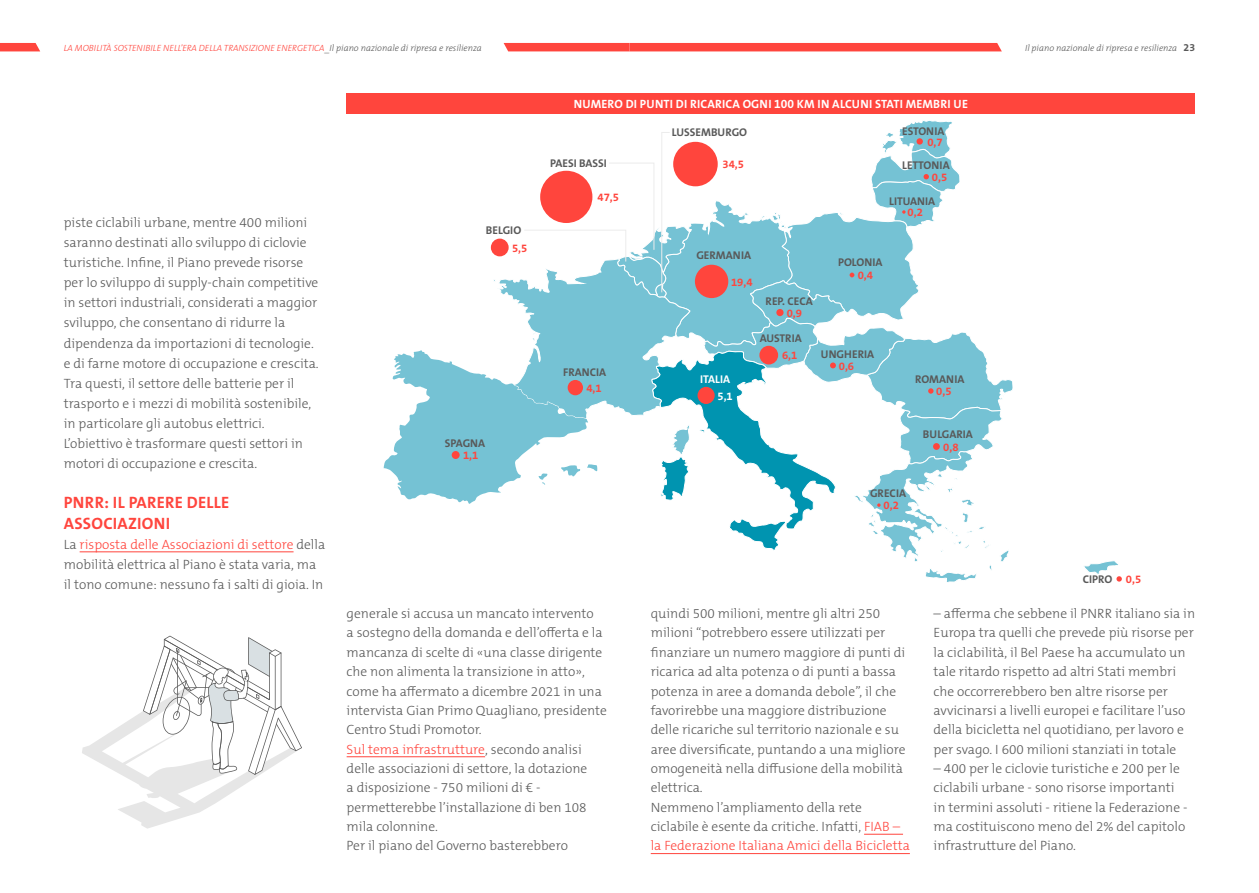
<style>
.page{position:relative;width:1259px;height:893px;background:#fff}
.page>*{position:absolute;margin:0;border:0;box-sizing:border-box;transform-origin:0 0}
.Titolino_RP2019{font:700 16.5px/20.1px "The Mix B W7";letter-spacing:.015em;color:#ff453d}
.Testo_RP2019{font:300 13.5px/19.4px "The Mix B W3";color:#595959}
.t1{font:700 12px "The Mix B W7";letter-spacing:.015em;color:#fff}
.t2{font:700 11.25px "The Mix B W7";color:#595959}
.t3{font:700 11.25px "The Mix B W7";color:#ff453d}
.t4{font:700 11.25px "The Mix B W7";color:#fff}
.t5{font:700 10.5px "The Mix B W7";color:#595959}
.t6{font:italic 300 9px "The Mix B W3";color:#ff453d}
.t7{font:italic 300 9px "The Mix B W3";color:#595959}
.s1{color:#595959}
.s2{color:#ff453d}
</style>
<div class="page">
<hr style="left:80px;top:552px;width:213px;height:1px;background:#ff453d">
<hr style="left:347px;top:756px;width:138px;height:1px;background:#ff453d">
<hr style="left:864px;top:834px;width:39px;height:1px;background:#ff453d">
<hr style="left:651px;top:853px;width:259px;height:1px;background:#ff453d">
<div style="left:347px;top:94px;width:848px;height:20px;background:#ff453d"></div>
<svg style="left:1084px;top:561px;width:38px;height:21px"></svg>
<svg style="left:384px;top:120px;width:629px;height:462px"></svg>
<svg style="left:82px;top:636px;width:220px;height:193px"></svg>
<svg style="left:0;top:43px;width:40px;height:8px"></svg>
<div style="left:503px;top:43px;width:499px;height:8px;background:#ff453d"></div>
<p class="t6" style="left:64px;top:43px;width:419px">LA MOBILITÀ SOSTENIBILE NELL’ERA DELLA TRANSIZIONE ENERGETICA<span class="s1">_Il piano nazionale di ripresa e resilienza</span></p>
<p class="t7" style="left:1025px;top:43px;width:154px">Il piano nazionale di ripresa e resilienza</p>
<p class="t5" style="left:1183px;top:41px;width:13px">23</p>
<p class="t1" style="left:574px;top:97px;width:396px">NUMERO DI PUNTI DI RICARICA OGNI 100 KM IN ALCUNI STATI MEMBRI UE</p>
<p class="Testo_RP2019" style="left:64px;top:212px;width:256px;line-height:20.1px">piste ciclabili urbane, mentre 400 milioni saranno destinati allo sviluppo di ciclovie turistiche. Infine, il Piano prevede risorse per lo sviluppo di supply-chain competitive in settori industriali, considerati a maggior sviluppo, che consentano di ridurre la dipendenza da importazioni di tecnologie. e di farne motore di occupazione e crescita.<br>Tra questi, il settore delle batterie per il trasporto e i mezzi di mobilità sostenibile, in particolare gli autobus elettrici.<br>L’obiettivo è trasformare questi settori in motori di occupazione e crescita.</p>
<p class="Titolino_RP2019" style="left:64px;top:493px;width:167px">PNRR: IL PARERE DELLE<br>ASSOCIAZIONI</p>
<p class="Testo_RP2019" style="left:64px;top:534px;width:263px;line-height:20.1px">La <span class="s2">risposta delle Associazioni di settore</span> della mobilità elettrica al Piano è stata varia, ma il tono comune: nessuno fa i salti di gioia. In</p>
<p class="t2" style="left:550px;top:155px;width:58px">PAESI BASSI</p>
<p class="t2" style="left:486px;top:223px;width:37px">BELGIO</p>
<p class="t3" style="left:512px;top:241px;width:17px">5,5</p>
<p class="t3" style="left:597px;top:190px;width:23px">47,5</p>
<p class="t2" style="left:445px;top:435px;width:42px">SPAGNA</p>
<p class="t3" style="left:463px;top:448px;width:17px">1,1</p>
<p class="t2" style="left:563px;top:365px;width:45px">FRANCIA</p>
<p class="t3" style="left:586px;top:381px;width:17px">4,1</p>
<p class="Testo_RP2019" style="left:347px;top:604px;width:262px">generale si accusa un mancato intervento<br>a sostegno della domanda e dell’offerta e la mancanza di scelte di «una classe dirigente che non alimenta la transizione in atto», come ha affermato a dicembre 2021 in una intervista Gian Primo Quagliano, presidente Centro Studi Promotor.</p>
<p class="Testo_RP2019" style="left:347px;top:739px;width:242px"><span class="s2">Sul tema infrastrutture</span>, secondo analisi delle associazioni di settore, la dotazione a disposizione - 750 milioni di € - permetterebbe l’installazione di ben 108 mila colonnine.</p>
<p class="Testo_RP2019" style="left:347px;top:836px;width:223px">Per il piano del Governo basterebbero</p>
<p class="t2" style="left:672px;top:125px;width:77px">LUSSEMBURGO</p>
<p class="t3" style="left:722px;top:157px;width:23px">34,5</p>
<p class="t2" style="left:902px;top:124px;width:44px">ESTONIA</p>
<p class="t3" style="left:927px;top:135px;width:17px">0,7</p>
<p class="t2" style="left:902px;top:158px;width:49px">LETTONIA</p>
<p class="t3" style="left:932px;top:170px;width:17px">0,5</p>
<p class="t2" style="left:889px;top:194px;width:48px">LITUANIA</p>
<p class="t3" style="left:907px;top:205px;width:17px">0,2</p>
<p class="t2" style="left:696px;top:248px;width:56px">GERMANIA</p>
<p class="t3" style="left:731px;top:275px;width:23px">19,4</p>
<p class="t2" style="left:765px;top:294px;width:49px">REP. CECA</p>
<p class="t2" style="left:760px;top:331px;width:43px">AUSTRIA</p>
<p class="t3" style="left:786px;top:305px;width:17px">0,9</p>
<p class="t4" style="left:700px;top:372px;width:31px">ITALIA</p>
<p class="t4" style="left:717px;top:389px;width:17px">5,1</p>
<p class="t3" style="left:782px;top:348px;width:17px">6,1</p>
<p class="t2" style="left:838px;top:255px;width:46px">POLONIA</p>
<p class="t3" style="left:857px;top:268px;width:17px">0,4</p>
<p class="t2" style="left:821px;top:347px;width:55px">UNGHERIA</p>
<p class="t3" style="left:839px;top:359px;width:17px">0,6</p>
<p class="t2" style="left:915px;top:371px;width:51px">ROMANIA</p>
<p class="t3" style="left:936px;top:384px;width:17px">0,5</p>
<p class="t2" style="left:923px;top:427px;width:51px">BULGARIA</p>
<p class="t3" style="left:943px;top:440px;width:17px">0,8</p>
<p class="t2" style="left:870px;top:486px;width:38px">GRECIA</p>
<p class="t3" style="left:883px;top:498px;width:17px">0,2</p>
<p class="t2" style="left:1082px;top:572px;width:31px">CIPRO</p>
<p class="t3" style="left:1126px;top:572px;width:17px">0,5</p>
<p class="Testo_RP2019" style="left:651px;top:604px;width:256px">quindi 500 milioni, mentre gli altri 250 milioni “potrebbero essere utilizzati per finanziare un numero maggiore di punti di ricarica ad alta potenza o di punti a bassa potenza in aree a domanda debole”, il che favorirebbe una maggiore distribuzione delle ricariche sul territorio nazionale e su aree diversificate, puntando a una migliore omogeneità nella diffusione della mobilità elettrica.</p>
<p class="Testo_RP2019" style="left:651px;top:797px;width:261px">Nemmeno l’ampliamento della rete ciclabile è esente da critiche. Infatti, <span class="s2">FIAB – la Federazione Italiana Amici della Bicicletta</span></p>
<p class="Testo_RP2019" style="left:933px;top:604px;width:263px">– afferma che sebbene il PNRR italiano sia in Europa tra quelli che prevede più risorse per la ciclabilità, il Bel Paese ha accumulato un tale ritardo rispetto ad altri Stati membri che occorrerebbero ben altre risorse per avvicinarsi a livelli europei e facilitare l’uso della bicicletta nel quotidiano, per lavoro e per svago. I 600 milioni stanziati in totale</p>
<p class="Testo_RP2019" style="left:933px;top:759px;width:255px">– 400 per le ciclovie turistiche e 200 per le ciclabili urbane - sono risorse importanti in termini assoluti - ritiene la Federazione - ma costituiscono meno del 2% del capitolo infrastrutture del Piano.</p>
</div>
